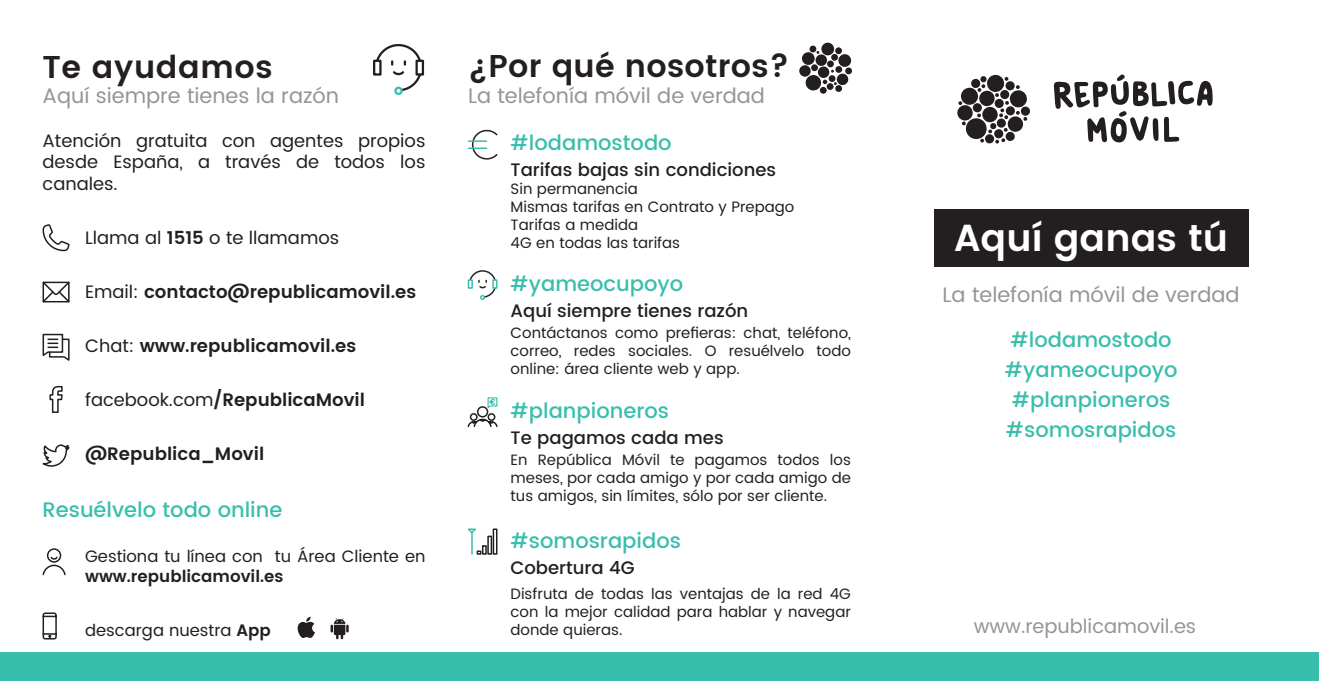
<style>
.page{position:relative;width:1319px;height:681px;background:#fff}
.page>*{position:absolute;margin:0;border:0;box-sizing:border-box;transform-origin:0 0}
.t1{font:600 37.5px "Poppins";color:#fff}
.t2{font:600 31.5px "Poppins";letter-spacing:.01em;color:#231f20}
.t3{font:500 21px/30px "Poppins";color:#39beae;text-align:center}
.t4{font:21px "Poppins";color:#939598}
.t5{font:19.5px "Poppins";color:#939598}
.t6{font:600 18px "Poppins";color:#231f20}
.t7{font:18px/21.6px "Poppins";color:#231f20;text-align:justify}
.t8{font:500 18px "Poppins";color:#231f20}
.t9{font:16.5px "Poppins";color:#231f20}
.t10{font:600 16.5px "Poppins";color:#231f20}
.t11{font:15px/18px "Poppins";color:#231f20;text-align:justify}
.s1{font-weight:600}
.s2{font-weight:400}
</style>
<div class="page">
<div style="left:933px;top:209px;width:315px;height:57px;background:#231f20"></div>
<svg style="left:957px;top:74px;width:73px;height:70px"></svg>
<svg style="left:1053px;top:74px;width:159px;height:69px"></svg>
<svg style="left:799px;top:42px;width:53px;height:52px"></svg>
<div style="left:0;top:652px;width:1318px;height:28px;background:#39beae"></div>
<svg style="left:42px;top:281px;width:28px;height:22px"></svg>
<div style="left:43px;top:281px;width:27px;height:21px;border:2px solid #231f20"></div>
<svg style="left:42px;top:224px;width:28px;height:28px"></svg>
<svg style="left:49px;top:385px;width:14px;height:28px"></svg>
<svg style="left:42px;top:444px;width:28px;height:23px"></svg>
<svg style="left:42px;top:333px;width:28px;height:28px"></svg>
<svg style="left:42px;top:548px;width:24px;height:28px"></svg>
<svg style="left:42px;top:612px;width:15px;height:28px"></svg>
<svg style="left:468px;top:129px;width:30px;height:31px"></svg>
<svg style="left:467px;top:528px;width:19px;height:26px"></svg>
<div style="left:487px;top:535px;width:5px;height:19px;border:2px solid #231f20"></div>
<div style="left:492px;top:528px;width:5px;height:26px;border:2px solid #231f20"></div>
<svg style="left:330px;top:618px;width:18px;height:21px"></svg>
<svg style="left:297px;top:616px;width:18px;height:21px"></svg>
<div style="left:394px;top:87px;width:8px;height:8px;border:2px solid #39beae;border-radius:50%"></div>
<div style="left:373px;top:60px;width:8px;height:16px;border:2px solid #231f20"></div>
<div style="left:415px;top:60px;width:9px;height:16px;border:2px solid #231f20"></div>
<svg style="left:374px;top:44px;width:48px;height:48px"></svg>
<svg style="left:467px;top:397px;width:31px;height:30px"></svg>
<div style="left:492px;top:279px;width:5px;height:9px;border:1px solid #39beae"></div>
<svg style="left:468px;top:270px;width:28px;height:30px"></svg>
<h2 class="t2" style="left:43px;top:43px;width:231px">Te ayudamos</h2>
<h3 class="t4" style="left:43px;top:81px;width:298px">Aquí siempre tienes la razón</h3>
<p class="t7" style="left:43px;top:130px;width:384px">Atención gratuita con agentes propios desde España, a través de todos los canales.</p>
<p class="t7" style="left:85px;top:227px;width:256px">Llama al <span class="s1">1515</span> o te llamamos</p>
<p class="t6" style="left:85px;top:278px;width:332px"><span class="s2">Email:</span> contacto@republicamovil.es</p>
<p class="t6" style="left:85px;top:332px;width:272px"><span class="s2">Chat:</span> www.republicamovil.es</p>
<p class="t6" style="left:85px;top:386px;width:281px"><span class="s2">facebook.com</span>/RepublicaMovil</p>
<p class="t6" style="left:85px;top:440px;width:181px">@Republica_Movil</p>
<h3 class="t3" style="left:43px;top:495px;width:241px">Resuélvelo todo online</h3>
<p class="t9" style="left:85px;top:544px;width:342px">Gestiona tu línea con tu Área Cliente en</p>
<p class="t10" style="left:85px;top:564px;width:200px">www.republicamovil.es</p>
<p class="t9" style="left:85px;top:618px;width:187px">descarga nuestra <span class="s1">App</span></p>
<h2 class="t2" style="left:468px;top:43px;width:322px">¿Por qué nosotros?</h2>
<h3 class="t4" style="left:468px;top:80px;width:298px">La telefonía móvil de verdad</h3>
<h3 class="t3" style="left:510px;top:128px;width:163px">#lodamostodo</h3>
<p class="t8" style="left:510px;top:156px;width:267px">Tarifas bajas sin condiciones</p>
<p class="t11" style="left:510px;top:180px;width:285px;text-align:left">Sin permanencia<br>Mismas tarifas en Contrato y Prepago<br>Tarifas a medida<br>4G en todas las tarifas</p>
<h3 class="t3" style="left:510px;top:269px;width:174px">#yameocupoyo</h3>
<p class="t8" style="left:510px;top:297px;width:239px">Aquí siempre tienes razón</p>
<p class="t11" style="left:510px;top:324px;width:342px">Contáctanos como prefieras: chat, teléfono, correo, redes sociales. O resuélvelo todo online: área cliente web y app.</p>
<h3 class="t3" style="left:510px;top:396px;width:160px">#planpioneros</h3>
<p class="t8" style="left:510px;top:423px;width:214px">Te pagamos cada mes</p>
<p class="t11" style="left:510px;top:451px;width:342px">En República Móvil te pagamos todos los meses, por cada amigo y por cada amigo de tus amigos, sin límites, sólo por ser cliente.</p>
<h3 class="t3" style="left:510px;top:526px;width:172px">#somosrapidos</h3>
<p class="t8" style="left:510px;top:554px;width:126px">Cobertura 4G</p>
<p class="t11" style="left:510px;top:585px;width:342px">Disfruta de todas las ventajas de la red 4G con la mejor calidad para hablar y navegar donde quieras.</p>
<h1 class="t1" style="left:954px;top:210px;width:275px">Aquí ganas tú</h1>
<h3 class="t4" style="left:942px;top:279px;width:298px">La telefonía móvil de verdad</h3>
<h3 class="t3" style="left:1004px;top:325px;width:174px">#lodamostodo #yameocupoyo #planpioneros #somosrapidos</h3>
<h3 class="t5" style="left:973px;top:611px;width:224px">www.republicamovil.es</h3>
</div>
